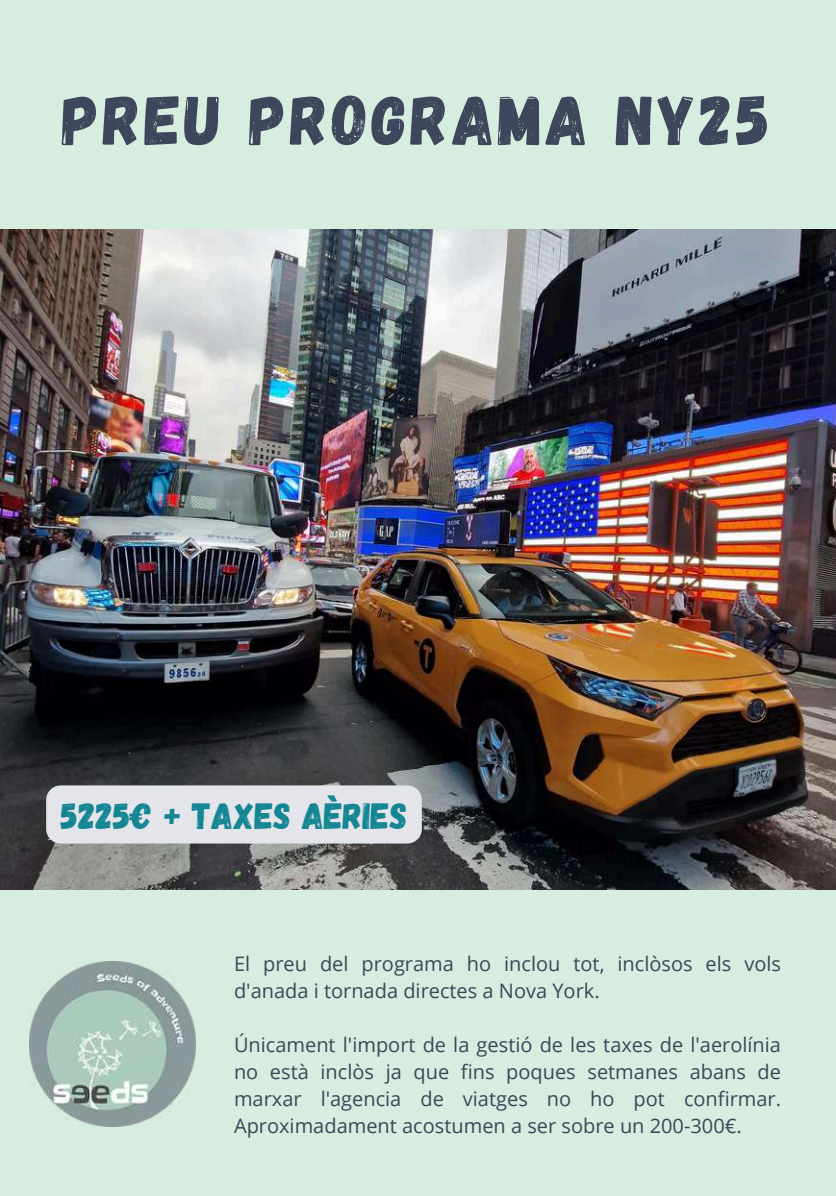
<style>
.page{position:relative;width:836px;height:1196px;background:#fff}
.page>*{position:absolute;margin:0;border:0;box-sizing:border-box;transform-origin:0 0}
.t1{font:70.2px "Gagalin";letter-spacing:.05em;color:#3d465a}
.t2{font:36.4px "Gagalin";color:#148693}
.t3{font:20px/27px "Open Sans";color:#3d465a}
</style>
<div class="page">
<div style="left:0;top:0;width:835px;height:304px;background:#d7eddf"></div>
<div style="left:0;top:889px;width:835px;height:306px;background:#d7eddf"></div>
<img style="left:0;top:229px;width:836px;height:660px">
<img style="left:29px;top:961px;width:166px;height:165px">
<div style="left:46px;top:785px;width:376px;height:58px;background:#e3e5ea;border-radius:15px"></div>
<h1 class="t1" style="left:62px;top:75px;width:709px">PREU PROGRAMA NY25</h1>
<h2 class="t2" style="left:61px;top:792px;width:348px">5225€ + TAXES AÈRIES</h2>
<p class="t3" style="left:234px;top:949px;width:548px">El preu del programa ho inclou tot, inclòsos els vols d'anada i tornada directes a Nova York.</p>
<p class="t3" style="left:234px;top:1030px;width:548px;text-align:justify">Únicament l'import de la gestió de les taxes de l'aerolínia no està inclòs ja que fins poques setmanes abans de marxar l'agencia de viatges no ho pot confirmar.<br>Aproximadament acostumen a ser sobre un 200-300€.</p>
</div>
